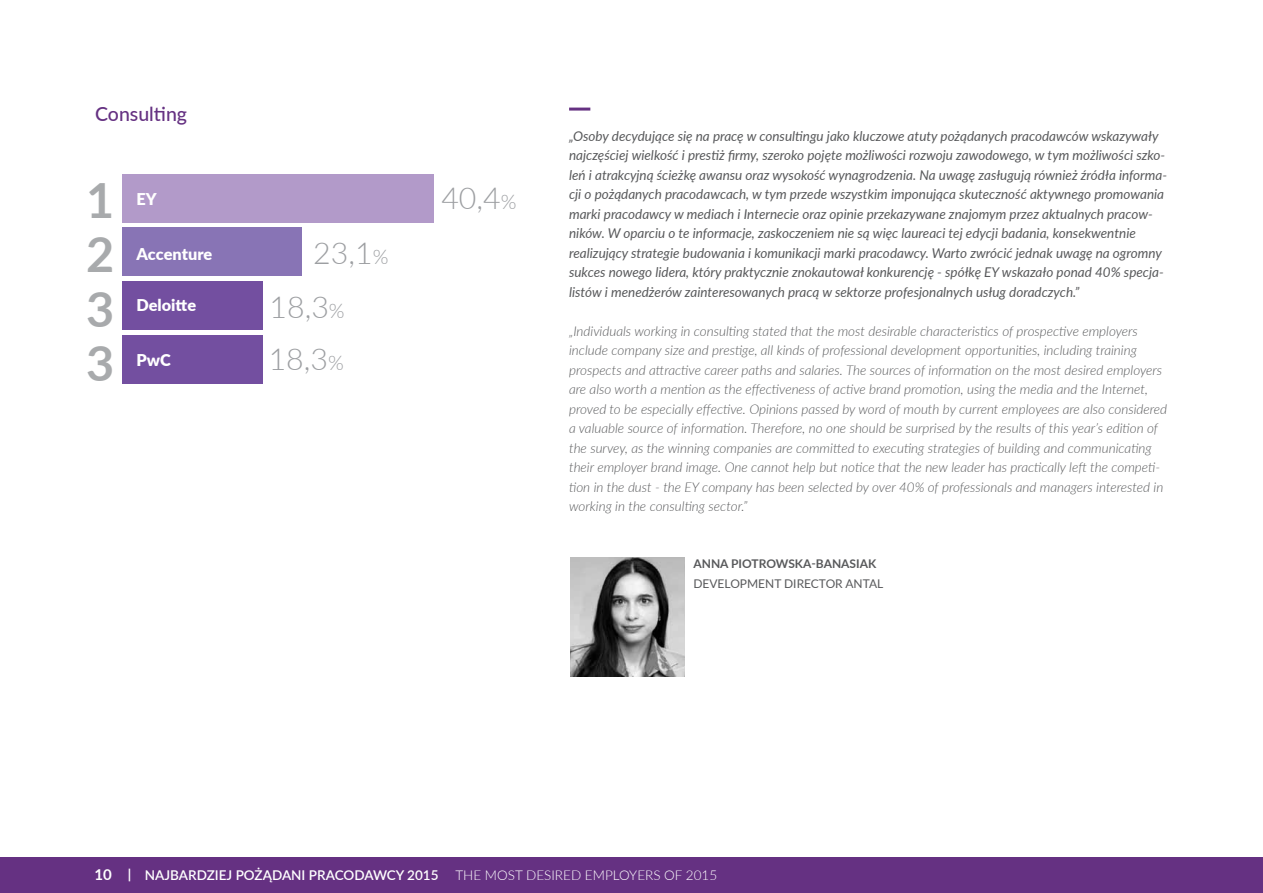
<style>
.page{position:relative;width:1263px;height:893px;background:#fff}
.page>*{position:absolute;margin:0;border:0;box-sizing:border-box;transform-origin:0 0}
.t1{font:700 48.45px/54.2px "Lato";color:#a8aaac;text-align:justify}
.t2{font:300 30.3px/53.8px "Lato";color:#9d9fa2}
.t3{font:500 19.5px "Lato";color:#653182}
.t4{font:900 16.35px "Lato";color:#fff}
.t5{font:italic 300 13.5px/19.5px "Lato";color:#58595b}
.t6{font:italic 13.5px/19.5px "Lato";color:#58595b}
.t7{font:600 13.5px "Lato";color:#fff}
.t8{font:12px "Lato";color:#58595b}
.t9{font:700 12px "Lato";color:#58595b}
.s1{font-size:20.25px}
.s2{font-weight:700;font-size:15px}
.s3{font-weight:700}
.s4{font-weight:300}
</style>
<div class="page">
<div style="left:0;top:857px;width:1263px;height:36px;background:#653182"></div>
<hr style="left:569px;top:108px;width:21px;height:3px;background:#653182">
<img style="left:570px;top:558px;width:115px;height:119px">
<div style="left:122px;top:335px;width:140px;height:48px;background:#734fa0"></div>
<div style="left:122px;top:281px;width:140px;height:49px;background:#734fa0"></div>
<div style="left:122px;top:228px;width:179px;height:48px;background:#8874b5"></div>
<div style="left:122px;top:174px;width:312px;height:48px;background:#b29ac9"></div>
<h3 class="t3" style="left:95px;top:100px;width:94px">Consulting</h3>
<h1 class="t1" style="left:86px;top:172px;width:30px">1<br>2<br>3<br>3</h1>
<h2 class="t2" style="left:441px;top:170px;width:77px">40,4<span class="s1">%</span></h2>
<p class="t4" style="left:136px;top:187px;width:22px">EY</p>
<h2 class="t2" style="left:270px;top:225px;width:120px;text-indent:44px">23,1<span class="s1">%<br></span>18,3<span class="s1">%</span></h2>
<p class="t4" style="left:136px;top:242px;width:77px">Accenture</p>
<p class="t4" style="left:136px;top:293px;width:61px">Deloitte</p>
<p class="t4" style="left:136px;top:347px;width:36px">PwC</p>
<h2 class="t2" style="left:269px;top:331px;width:77px">18,3<span class="s1">%</span></h2>
<p class="t6" style="left:569px;top:125px;width:600px">„Osoby decydujące się na pracę w consultingu jako kluczowe atuty pożądanych pracodawców wskazywały najczęściej wielkość i prestiż firmy, szeroko pojęte możliwości rozwoju zawodowego, w tym możliwości szko&shy;leń i atrakcyjną ścieżkę awansu oraz wysokość wynagrodzenia. Na uwagę zasługują również źródła informa&shy;cji o pożądanych pracodawcach, w tym przede wszystkim imponująca skuteczność aktywnego promowania marki pracodawcy w mediach i Internecie oraz opinie przekazywane znajomym przez aktualnych pracow&shy;ników. W oparciu o te informacje, zaskoczeniem nie są więc laureaci tej edycji badania, konsekwentnie realizujący strategie budowania i komunikacji marki pracodawcy. Warto zwrócić jednak uwagę na ogromny sukces nowego lidera, który praktycznie znokautował konkurencję - spółkę EY wskazało ponad 40% specja&shy;listów i menedżerów zainteresowanych pracą w sektorze profesjonalnych usług doradczych.”</p>
<p class="t5" style="left:569px;top:320px;width:600px">„Individuals working in consulting stated that the most desirable characteristics of prospective employers include company size and prestige, all kinds of professional development opportunities, including training prospects and attractive career paths and salaries. The sources of information on the most desired employers are also worth a mention as the effectiveness of active brand promotion, using the media and the Internet, proved to be especially effective. Opinions passed by word of mouth by current employees are also considered a valuable source of information. Therefore, no one should be surprised by the results of this year’s edition of the survey, as the winning companies are committed to executing strategies of building and communicating their employer brand image. One cannot help but notice that the new leader has practically left the competi&shy;tion in the dust - the EY company has been selected by over 40% of professionals and managers interested in working in the consulting sector.”</p>
<p class="t9" style="left:693px;top:555px;width:184px">ANNA PIOTROWSKA-BANASIAK</p>
<p class="t8" style="left:693px;top:575px;width:191px">DEVELOPM ENT DIRECTOR ANTAL</p>
<p class="t7" style="left:95px;top:865px;width:624px"><span class="s2">10</span> <span class="s3">|</span> NAJBARDZIEJ POŻĄDAN I PRACODAWCY 2015 <span class="s4">THE M OST D ESIRED EMPLOYERS OF 2015</span></p>
</div>
